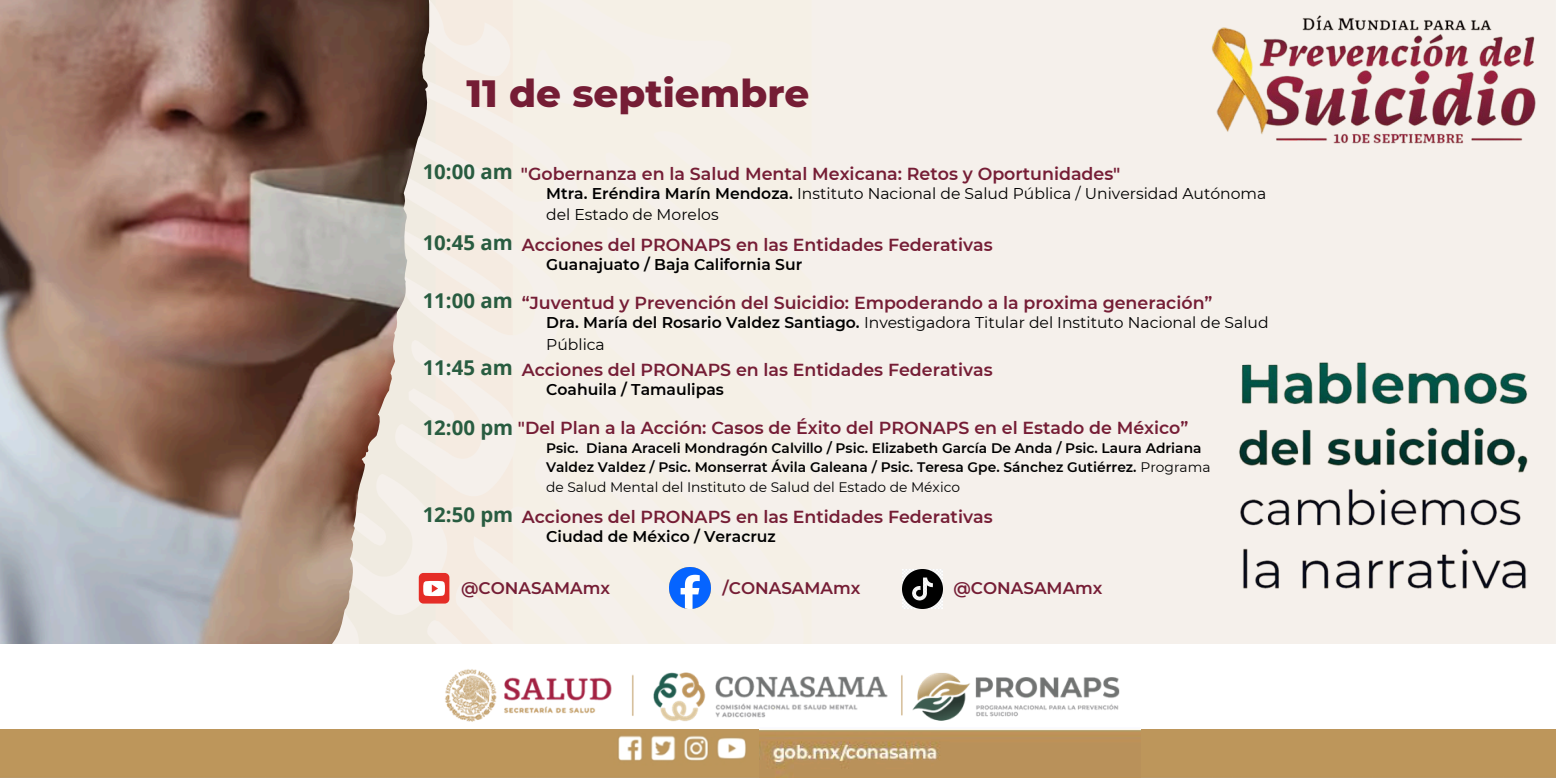
<style>
.page{position:relative;width:1556px;height:778px;background:#fff}
.page>*{position:absolute;margin:0;border:0;box-sizing:border-box;transform-origin:0 0}
.t1{font:800 38.79px "Montserrat";color:#751d35}
.t2{font:700 20.4px "Open Sans";color:#285c40}
.t3{font:600 17.4px "Montserrat";color:#751d35}
.t4{font:600 16.8px "Montserrat";color:#751d35}
.t5{font:15.6px/21.8px "Montserrat";color:#000}
.t6{font:600 15.6px "Montserrat";color:#000}
.t7{font:600 13.8px/19.1px "Montserrat";color:#000}
.s1{font-weight:600}
.s2{font-weight:400}
</style>
<div class="page">
<div style="left:429px;top:0;width:1126px;height:644px;background:#f5f0eb"></div>
<img style="left:0;top:0;width:429px;height:644px">
<div style="left:0;top:729px;width:1555px;height:49px;background:#bd965b"></div>
<img style="left:431px;top:669px;width:688px;height:76px">
<img style="left:1194px;top:0;width:361px;height:165px">
<img style="left:1212px;top:350px;width:337px;height:260px">
<div style="left:419px;top:573px;width:30px;height:30px;background:#e52d27;border-radius:5px"></div>
<svg style="left:423px;top:581px;width:22px;height:15px"></svg>
<img style="left:669px;top:567px;width:41px;height:42px">
<img style="left:759px;top:727px;width:381px;height:50px">
<img style="left:902px;top:569px;width:40px;height:40px">
<h2 class="t1" style="left:466px;top:69px;width:344px">11 de septiembre</h2>
<p class="t2" style="left:422px;top:157px;width:92px">10:00 am</p>
<h3 class="t3" style="left:521px;top:163px;width:601px">"Gobernanza en la Salud Mental Mexicana: Retos y Oportunidades"</h3>
<h5 class="t5" style="left:546px;top:182px;width:721px"><span class="s1">Mtra. Eréndira Marín Mendoza.</span> Instituto Nacional de Salud Pública / Universidad Autónoma del Estado de Morelos</h5>
<h4 class="t2" style="left:422px;top:228px;width:92px">10:45 am</h4>
<h2 class="t3" style="left:522px;top:234px;width:472px">Acciones del PRONAPS en las Entidades Federativas</h2>
<h3 class="t6" style="left:546px;top:255px;width:257px">Guanajuato / Baja California Sur</h3>
<p class="t2" style="left:422px;top:286px;width:92px">11:00 am</p>
<h2 class="t3" style="left:522px;top:292px;width:692px">“Juventud y Prevención del Suicidio: Empoderando a la proxima generación”</h2>
<h3 class="t5" style="left:546px;top:311px;width:724px"><span class="s1">Dra. María del Rosario Valdez Santiago.</span> Investigadora Titular del Instituto Nacional de Salud<br>Pública</h3>
<h4 class="t2" style="left:422px;top:353px;width:92px">11:45 am</h4>
<h2 class="t3" style="left:522px;top:359px;width:472px">Acciones del PRONAPS en las Entidades Federativas</h2>
<h3 class="t6" style="left:546px;top:380px;width:179px">Coahuila / Tamaulipas</h3>
<p class="t3" style="left:518px;top:417px;width:672px">"Del Plan a la Acción: Casos de Éxito del PRONAPS en el Estado de México”</p>
<p class="t7" style="left:546px;top:439px;width:665px">Psic. Diana Araceli Mondragón Calvillo / Psic. Elizabeth García De Anda / Psic. Laura Adriana<br>Valdez Valdez / Psic. Monserrat Ávila Galeana / Psic. Teresa Gpe. Sánchez Gutiérrez. <span class="s2">Programa de Salud Mental del Instituto de Salud del Estado de México</span></p>
<p class="t2" style="left:422px;top:413px;width:92px">12:00 pm</p>
<h3 class="t2" style="left:422px;top:500px;width:92px">12:50 pm</h3>
<h3 class="t3" style="left:522px;top:506px;width:472px">Acciones del PRONAPS en las Entidades Federativas</h3>
<h3 class="t6" style="left:546px;top:526px;width:231px">Ciudad de México / Veracruz</h3>
<p class="t4" style="left:461px;top:578px;width:150px">@CONASAMAmx</p>
<p class="t4" style="left:722px;top:578px;width:139px">/CONASAMAmx</p>
<p class="t4" style="left:953px;top:578px;width:150px">@CONASAMAmx</p>
</div>
